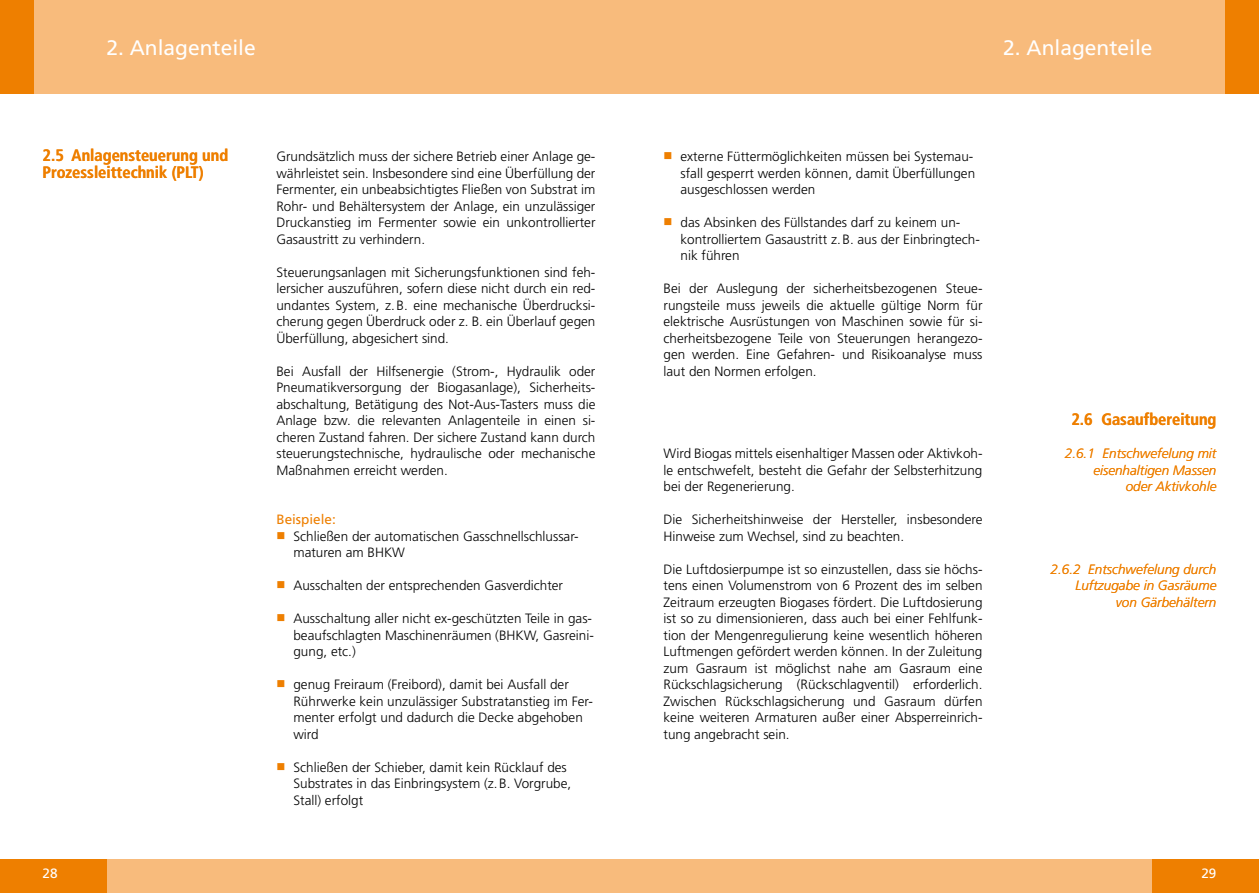
<style>
.page{position:relative;width:1259px;height:893px;background:#fff}
.page>*{position:absolute;margin:0;border:0;box-sizing:border-box;transform-origin:0 0}
.t1{font:21px "Frutiger";color:#fff}
.t2{font:700 condensed 16.5px/16.5px "Frutiger";color:#ee7f00}
.t3{font:300 13.5px/16.5px "Frutiger";color:#000}
.t4{font:italic 300 13.5px/16.5px "Frutiger";color:#ee7f00;text-align:right}
.t5{font:13.5px "Frutiger";color:#ee7f00}
.t6{font:13.5px "Frutiger";color:#fff}
.s1{color:#ee7f00}
</style>
<div class="page">
<div style="left:0;top:859px;width:629px;height:34px;background:#f8bb7c"></div>
<div style="left:0;top:859px;width:106px;height:34px;background:#ee7f00"></div>
<div style="left:0;top:0;width:629px;height:94px;background:#f8bb7c"></div>
<div style="left:0;top:0;width:34px;height:94px;background:#ee7f00"></div>
<div style="left:629px;top:859px;width:630px;height:34px;background:#f8bb7c"></div>
<div style="left:629px;top:0;width:630px;height:94px;background:#f8bb7c"></div>
<div style="left:1152px;top:859px;width:107px;height:34px;background:#ee7f00"></div>
<div style="left:1225px;top:0;width:34px;height:94px;background:#ee7f00"></div>
<h1 class="t1" style="left:106px;top:35px;width:151px">2. Anlagenteile</h1>
<h1 class="t1" style="left:1003px;top:35px;width:151px">2. Anlagenteile</h1>
<p class="t2" style="left:43px;top:147px;width:187px">2.5 Anlagensteuerung und<br>Prozessleittechnik (PLT)</p>
<p class="t3" style="left:680px;top:148px;width:296px;text-indent:-17px"><span class="s1">■</span> externe Füttermöglichkeiten müssen bei Systemau&shy;sfall gesperrt wer-den können, damit Überfüllungen ausgeschlossen werden</p>
<p class="t3" style="left:680px;top:214px;width:301px;text-indent:-17px"><span class="s1">■</span> das Absinken des Füllstandes darf zu keinem un&shy;kontrolliertem Gasaus-tritt z.B. aus der Einbringtech&shy;nik führen</p>
<p class="t3" style="left:663px;top:280px;width:320px;text-align:justify">Bei der Auslegung der sicherheitsbezogenen Steue&shy;rungsteile muss je-weils die aktuelle gültige Norm für elektrische Ausrüstungen von Maschi- nen sowie für si&shy;cherheitsbezogene Teile von Steuerungen herangezo&shy;gen werden. Eine Gefahren- und Risikoanalyse muss laut den Normen erfol-gen.</p>
<p class="t3" style="left:276px;top:148px;width:321px;text-align:justify">Grundsätzlich muss der sichere Betrieb einer Anlage ge&shy;währleistet sein. Insbesondere sind eine Überfüllung der Fermenter, ein unbeabsichtigtes Fließen von Substrat im Rohr- und Behältersystem der Anlage, ein unzu- lässiger Druckanstieg im Fermenter sowie ein unkontrollierter Gasaustritt zu verhindern.</p>
<p class="t3" style="left:276px;top:264px;width:320px;text-align:justify">Steuerungsanlagen mit Sicherungsfunktionen sind feh&shy;lersicher auszufüh- ren, sofern diese nicht durch ein red&shy;undantes System, z.B. eine mecha-nische Überdrucksi&shy;cherung gegen Überdruck oder z. B. ein Überlauf ge-gen Überfüllung, abgesichert sind.</p>
<p class="t3" style="left:276px;top:363px;width:320px;text-align:justify">Bei Ausfall der Hilfsenergie (Strom-, Hydraulik oder Pneumatikversorgung der Biogasanlage), Sicherheits&shy;abschaltung, Betätigung des Not-Aus-Tasters muss die Anlage bzw. die relevanten Anlagenteile in einen si&shy;cheren Zu-stand fahren. Der sichere Zustand kann durch steuerungstechnische, hyd- raulische oder mechanische Maßnahmen erreicht werden.</p>
<p class="t5" style="left:276px;top:511px;width:61px">Beispiele:</p>
<p class="t3" style="left:293px;top:528px;width:287px;text-indent:-17px"><span class="s1">■</span> Schließen der automatischen Gasschnellschlussar&shy;maturen am BHKW</p>
<p class="t3" style="left:276px;top:577px;width:288px"><span class="s1">■</span> Ausschalten der entsprechenden Gasverdichter</p>
<p class="t3" style="left:293px;top:610px;width:302px;text-indent:-17px"><span class="s1">■</span> Ausschaltung aller nicht ex-geschützten Teile in gas&shy;beaufschlagten Ma-schinenräumen (BHKW, Gasreini&shy;gung, etc.)</p>
<p class="t3" style="left:293px;top:676px;width:301px;text-indent:-17px"><span class="s1">■</span> genug Freiraum (Freibord), damit bei Ausfall der Rührwerke kein unzu- lässiger Substratanstieg im Fer&shy;menter erfolgt und dadurch die Decke abgehoben wird</p>
<p class="t3" style="left:293px;top:759px;width:279px;text-indent:-17px"><span class="s1">■</span> Schließen der Schieber, damit kein Rücklauf des<br>Substrates in das Ein- bringsystem (z.B. Vorgrube,<br>Stall) erfolgt</p>
<p class="t3" style="left:663px;top:445px;width:320px;text-align:justify">Wird Biogas mittels eisenhaltiger Massen oder Aktivkoh&shy;le entschwefelt, besteht die Gefahr der Selbsterhitzung bei der Regenerierung.</p>
<p class="t3" style="left:663px;top:511px;width:320px">Die Sicherheitshinweise der Hersteller, insbesondere<br>Hinweise zum Wechsel, sind zu beach-ten.</p>
<p class="t3" style="left:663px;top:561px;width:320px;text-align:justify">Die Luftdosierpumpe ist so einzustellen, dass sie höchs&shy;tens einen Volu- menstrom von 6 Prozent des im selben Zeitraum erzeugten Biogases fördert. Die Luftdosierung ist so zu dimensionieren, dass auch bei einer Fehl-funk&shy;tion der Mengenregulierung keine wesentlich höheren Luftmengen ge-för-dert werden können. In der Zuleitung zum Gasraum ist möglichst nahe am Gasraum eine Rückschlagsicherung (Rückschlagventil) erforderlich.<br>Zwi-schen Rückschlagsicherung und Gasraum dürfen keine weiteren Armatu- ren außer ei- ner Absperreinrich&shy;tung angebracht sein.</p>
<p class="t2" style="left:1071px;top:411px;width:147px">2.6 Gasaufbereitung</p>
<p class="t4" style="left:1065px;top:445px;width:153px">2.6.1 Entschwefelung mit eisenhaltigen Massen oder Aktivkohle</p>
<p class="t4" style="left:1050px;top:561px;width:167px">2.6.2 Entschwefelung durch<br>Luftzugabe in Gasräume<br>von Gärbehältern</p>
<p class="t6" style="left:43px;top:865px;width:8px">28</p>
<p class="t6" style="left:1201px;top:865px;width:8px">29</p>
</div>
